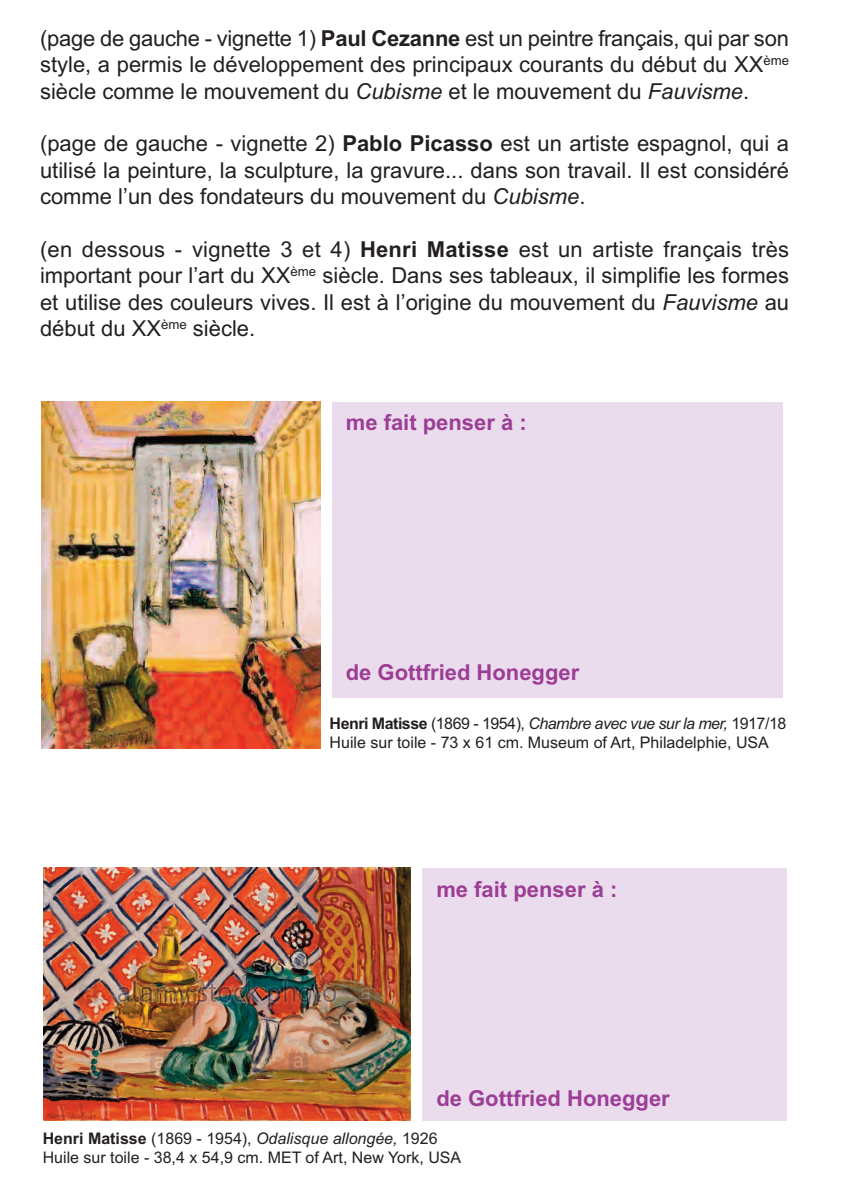
<style>
.page{position:relative;width:842px;height:1191px;background:#fff}
.page>*{position:absolute;margin:0;border:0;box-sizing:border-box;transform-origin:0 0}
.t1{font:22px/26.4px "Arial";color:#231f20;text-align:justify}
.t2{font:700 22px "Arial";color:#9c3d96}
.t3{font:16px/19.2px "Arial";color:#231f20}
.s1{font-weight:700}
.s2{font-style:italic}
</style>
<div class="page">
<img style="left:41px;top:402px;width:279px;height:346px">
<div style="left:332px;top:402px;width:450px;height:295px;background:#eadcec"></div>
<img style="left:43px;top:867px;width:367px;height:253px">
<div style="left:422px;top:867px;width:364px;height:253px;background:#eadcec"></div>
<p class="t1" style="left:40px;top:25px;width:751px">(page de gauche - vignette 1) <span class="s1">Paul Cezanne</span> est un peintre français, qui par son style, a permis le développement des principaux courants du début du XX<sup>ème </sup>siècle comme le mouvement du <span class="s2">Cubisme</span> et le mouvement du <span class="s2">Fauvisme</span>.</p>
<p class="t1" style="left:40px;top:131px;width:751px">(page de gauche - vignette 2) <span class="s1">Pablo Picasso</span> est un artiste espagnol, qui a utilisé la peinture, la sculpture, la gravure... dans son travail. Il est considéré comme l’un des fondateurs du mouvement du <span class="s2">Cubisme</span>.</p>
<p class="t1" style="left:40px;top:236px;width:751px">(en dessous - vignette 3 et 4) <span class="s1">Henri Matisse</span> est un artiste français très important pour l’art du XX<sup>ème</sup> siècle. Dans ses tableaux, il simplifie les formes et utilise des couleurs vives. Il est à l’origine du mouvement du <span class="s2">Fauvisme</span> au début du XX<sup>ème</sup> siècle.</p>
<p class="t2" style="left:346px;top:410px;width:182px">me fait penser à :</p>
<p class="t2" style="left:346px;top:660px;width:235px">de Gottfried Honegger</p>
<p class="t3" style="left:330px;top:713px;width:458px"><span class="s1">Henri Matisse</span> (1869 - 1954), <span class="s2">Chambre avec vue sur la mer,</span> 1917/18<br>Huile sur toile - 73 x 61 cm. Museum of Art, Philadelphie, USA</p>
<p class="t2" style="left:436px;top:876px;width:182px">me fait penser à :</p>
<p class="t2" style="left:436px;top:1085px;width:235px">de Gottfried Honegger</p>
<p class="t3" style="left:43px;top:1128px;width:420px"><span class="s1">Henri Matisse</span> (1869 - 1954), <span class="s2">Odalisque allongée,</span> 1926<br>Huile sur toile - 38,4 x 54,9 cm. MET of Art, New York, USA</p>
</div>
